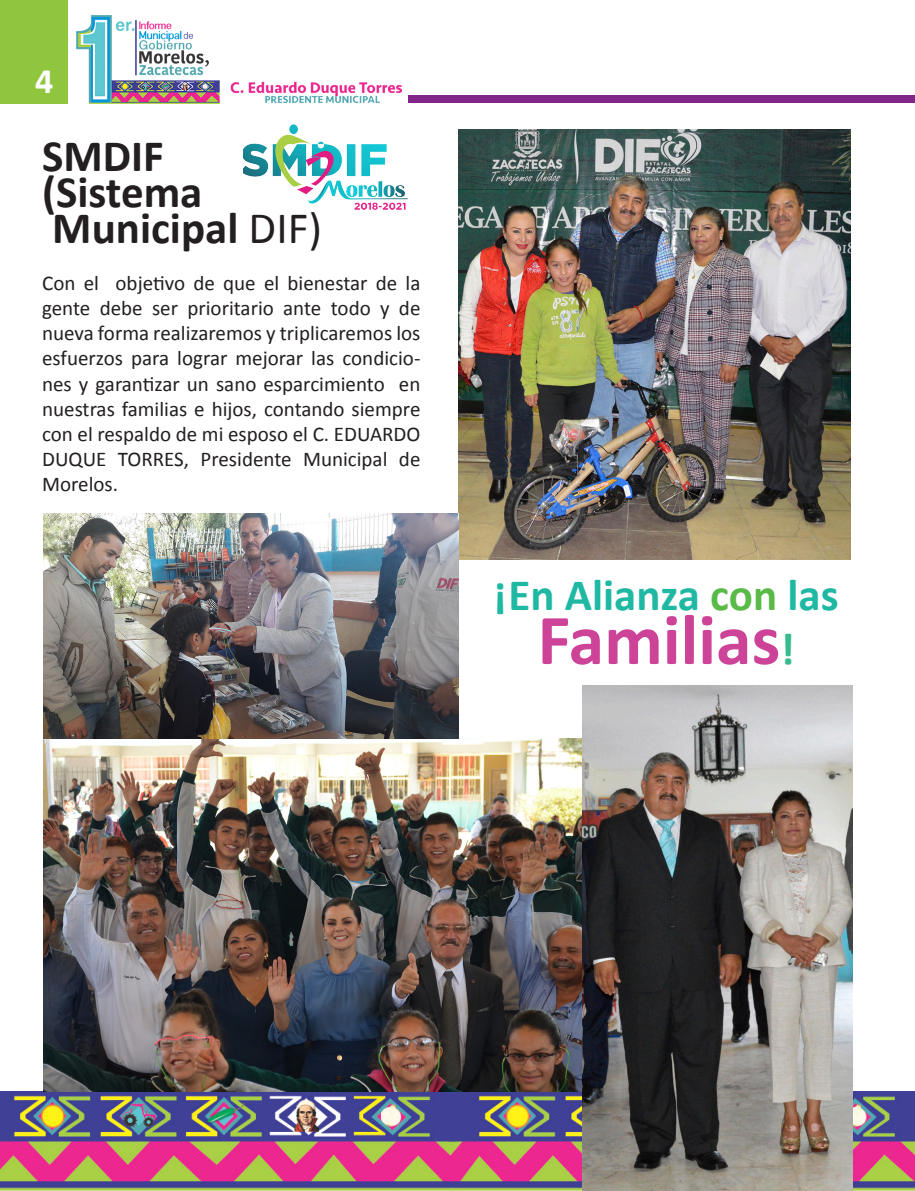
<style>
.page{position:relative;width:915px;height:1191px;background:#fff}
.page>*{position:absolute;margin:0;border:0;box-sizing:border-box;transform-origin:0 0}
.t1{font:700 72px "Calibri";color:#cc4398}
.t2{font:700 45px "Calibri";color:#231f20}
.t3{font:700 45px "Calibri";color:#1eb8a3}
.t4{font:700 36px "Calibri";color:#fff}
.t5{font:21px/25.2px "Calibri";color:#231f20;text-align:justify}
.s1{font-weight:400}
.s2{color:#59ba47}
.s3{font-size:45px;color:#34bb8e}
</style>
<div class="page">
<div style="left:0;top:0;width:68px;height:103px;background:#8fc63e"></div>
<img style="left:0;top:1091px;width:914px;height:100px">
<div style="left:408px;top:95px;width:506px;height:7px;background:#812788"></div>
<img style="left:76px;top:16px;width:325px;height:87px">
<img style="left:243px;top:125px;width:164px;height:84px">
<img style="left:43px;top:738px;width:539px;height:353px">
<img style="left:582px;top:685px;width:269px;height:506px">
<img style="left:458px;top:129px;width:392px;height:431px">
<img style="left:43px;top:513px;width:415px;height:225px">
<p class="t4" style="left:35px;top:58px;width:20px">4</p>
<p class="t2" style="left:42px;top:127px;width:123px">SMDIF</p>
<p class="t2" style="left:42px;top:163px;width:162px">(Sistema</p>
<p class="t2" style="left:52px;top:199px;width:271px">Municipal <span class="s1">DIF)</span></p>
<p class="t5" style="left:42px;top:270px;width:380px">Con el objetivo de que el bienestar de la gente debe ser prioritario ante todo y de nueva forma realizaremos y triplicaremos los esfuerzos para lograr mejorar las condicio&shy;nes y garantizar un sano esparcimiento en nuestras familias e hijos, contando siempre con el respaldo de mi esposo el C. EDUARDO DUQUE TORRES, Presidente Municipal de Morelos.</p>
<p class="t3" style="left:493px;top:566px;width:346px">¡En Alianza <span class="s2">con</span> las</p>
<p class="t1" style="left:537px;top:594px;width:259px">Familias<span class="s3">!</span></p>
</div>
